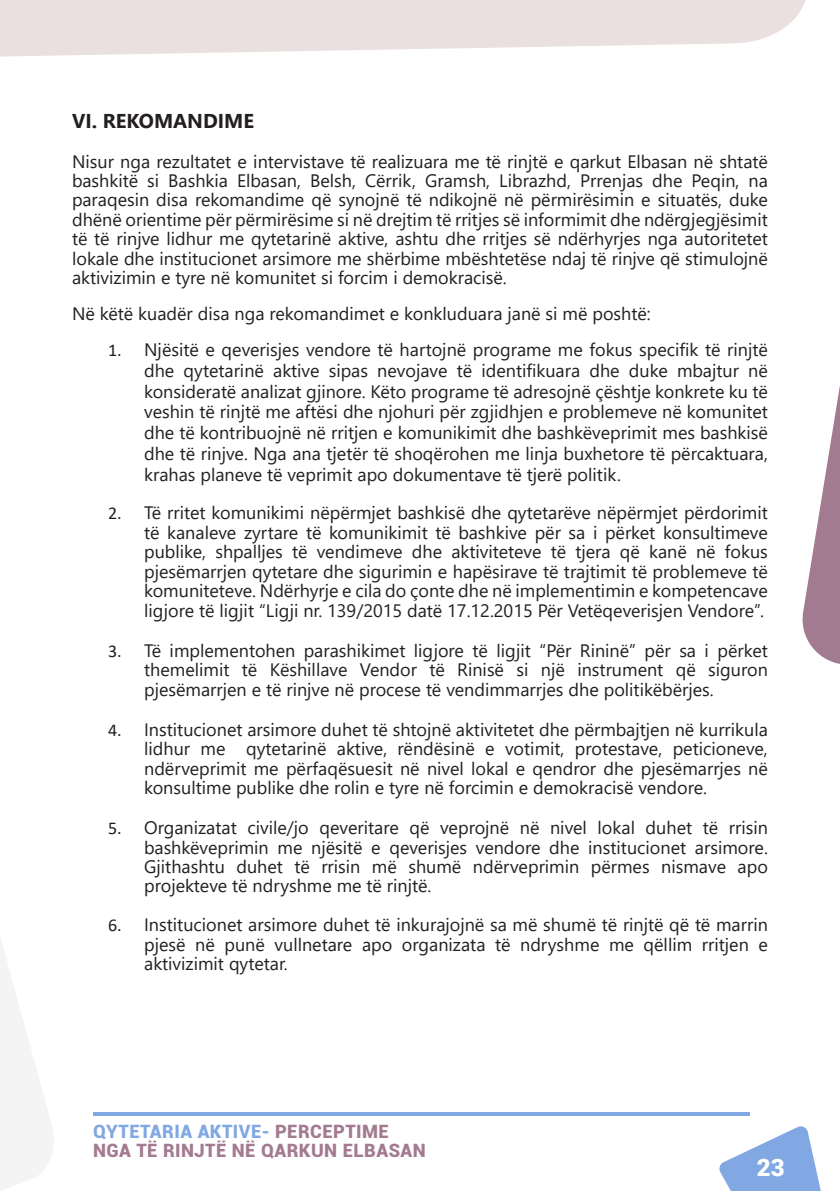
<style>
.page{position:relative;width:840px;height:1191px;background:#fff}
.page>*{position:absolute;margin:0;border:0;box-sizing:border-box;transform-origin:0 0}
.t1{font:900 24px "Roboto";color:#fff}
.t2{font:700 20px "Segoe UI";color:#231f20}
.t3{font:900 18.4px/18.4px "Roboto";letter-spacing:.025em;color:#a37b90}
.t4{font:18px/19.4px "Segoe UI";color:#231f20;text-align:justify}
.s1{font-family:"Calibri"}
.s2{color:#81a8e2}
</style>
<div class="page">
<svg style="left:802px;top:392px;width:37px;height:272px"></svg>
<svg style="left:719px;top:1126px;width:101px;height:64px"></svg>
<svg style="left:1px;top:0;width:805px;height:57px;fill:#eae0e0"></svg>
<hr style="left:93px;top:1112px;width:656px;height:4px;background:#81a8e2">
<svg style="left:0;top:0;width:1px;height:57px"></svg>
<svg style="left:0;top:939px;width:53px;height:252px"></svg>
<p class="t2" style="left:72px;top:102px;width:183px">VI. REKOMANDIME</p>
<p class="t4" style="left:72px;top:150px;width:697px">Nisur nga rezultatet e intervistave të realizuara me të rinjtë e qarkut Elbasan në shtatë bashkitë si Bashkia Elbasan, Belsh, Cërrik, Gramsh, Librazhd, Prrenjas dhe Peqin, na paraqesin disa rekomandime që synojnë të ndikojnë në përmirësimin e situatës, duke dhënë orientime për përmirësime si në drejtim të rritjes së informimit dhe ndërgjegjësimit të të rinjve lidhur me qytetarinë aktive, ashtu dhe rritjes së ndërhyrjes nga autoritetet lokale dhe institucionet arsimore me shërbime mbështetëse ndaj të rinjve që stimulojnë aktivizimin e tyre në komunitet si forcim i demokracisë.</p>
<p class="t4" style="left:72px;top:302px;width:579px">Në këtë kuadër disa nga rekomandimet e konkluduara janë si më poshtë:</p>
<p class="t4" style="left:144px;top:338px;width:625px;line-height:20.8px;text-indent:-36px"><span class="s1">1.</span> Njësitë e qeverisjes vendore të hartojnë programe me fokus specifik të rinjtë dhe qytetarinë aktive sipas nevojave të identifikuara dhe duke mbajtur në konsideratë analizat gjinore. Këto programe të adresojnë çështje konkrete ku të veshin të rinjtë me aftësi dhe njohuri për zgjidhjen e problemeve në komunitet dhe të kontribuojnë në rritjen e komunikimit dhe bashkëveprimit mes bashkisë dhe të rinjve. Nga ana tjetër të shoqërohen me linja buxhetore të përcaktuara, krahas planeve të veprimit apo dokumentave të tjerë politik.</p>
<p class="t4" style="left:144px;top:502px;width:625px;text-indent:-36px"><span class="s1">2.</span> Të rritet komunikimi nëpërmjet bashkisë dhe qytetarëve nëpërmjet përdorimit të kanaleve zyrtare të komunikimit të bashkive për sa i përket konsultimeve publike, shpalljes të vendimeve dhe aktiviteteve të tjera që kanë në fokus pjesëmarrjen qytetare dhe sigurimin e hapësirave të trajtimit të problemeve të komuniteteve. Ndërhyrje e cila do çonte dhe në implementimin e kompetencave ligjore të ligjit “Ligji nr. 139/2015 datë 17.12.2015 Për Vetëqeverisjen Vendore”.</p>
<p class="t4" style="left:144px;top:639px;width:625px;text-indent:-36px"><span class="s1">3.</span> Të implementohen parashikimet ligjore të ligjit “Për Rininë” për sa i përket themelimit të Këshillave Vendor të Rinisë si një instrument që siguron pjesëmarrjen e të rinjve në procese të vendimmarrjes dhe politikëbërjes.</p>
<p class="t4" style="left:144px;top:718px;width:625px;text-indent:-36px"><span class="s1">4.</span> Institucionet arsimore duhet të shtojnë aktivitetet dhe përmbajtjen në kurrikula lidhur me qytetarinë aktive, rëndësinë e votimit, protestave, peticioneve, ndërveprimit me përfaqësuesit në nivel lokal e qendror dhe pjesëmarrjes në konsultime publike dhe rolin e tyre në forcimin e demokracisë vendore.</p>
<p class="t4" style="left:144px;top:816px;width:625px;text-indent:-36px"><span class="s1">5.</span> Organizatat civile/jo qeveritare që veprojnë në nivel lokal duhet të rrisin bashkëveprimin me njësitë e qeverisjes vendore dhe institucionet arsimore.<br>Gjithashtu duhet të rrisin më shumë ndërveprimin përmes nismave apo projekteve të ndryshme me të rinjtë.</p>
<p class="t4" style="left:144px;top:913px;width:625px;text-indent:-36px"><span class="s1">6.</span> Institucionet arsimore duhet të inkurajojnë sa më shumë të rinjtë që të marrin pjesë në punë vullnetare apo organizata të ndryshme me qëllim rritjen e aktivizimit qytetar.</p>
<p class="t3" style="left:93px;top:1121px;width:334px"><span class="s2">QYTETARIA AKTIVE-</span> PERCEPTIME<br>NGA TË RINJTË NË QARKUN ELBASAN</p>
<h1 class="t1" style="left:756px;top:1150px;width:29px">23</h1>
</div>
